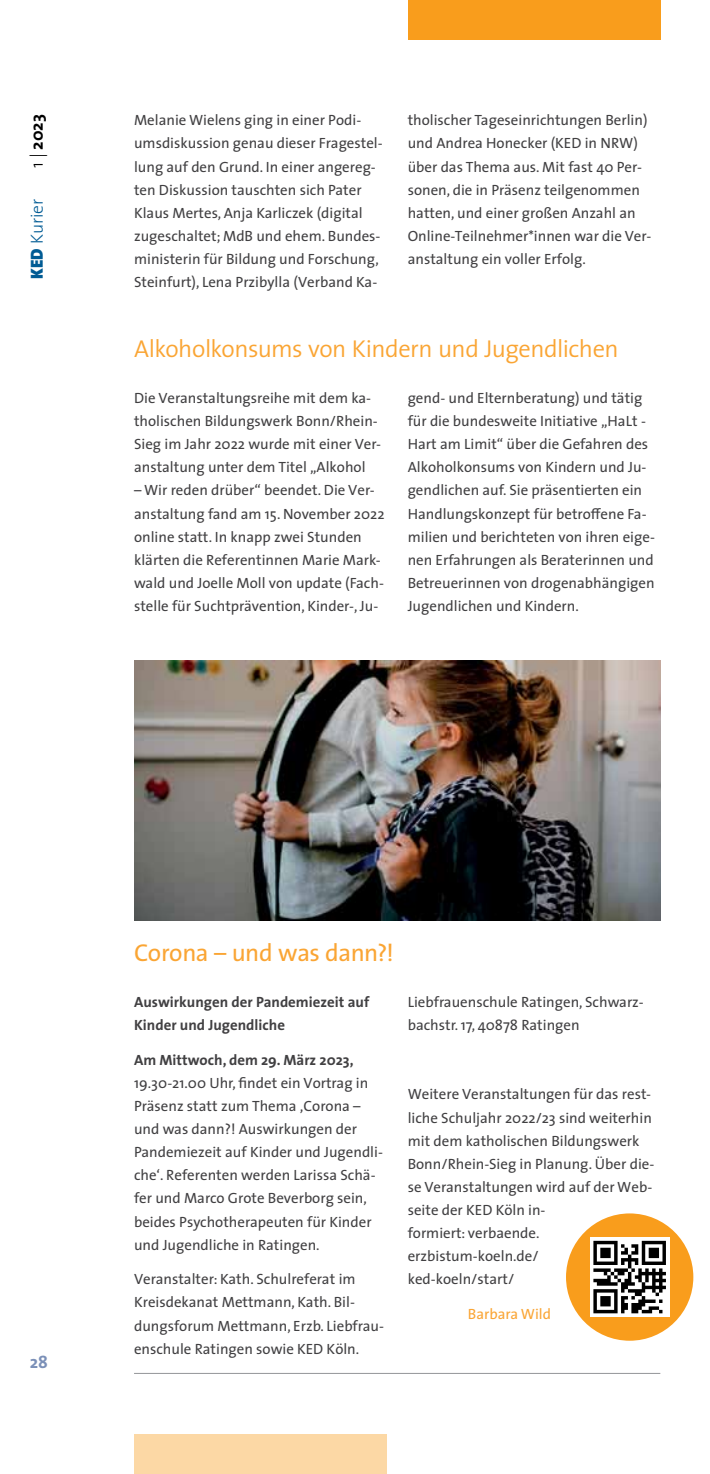
<style>
.page{position:relative;width:710px;height:1474px;background:#fff}
.page>*{position:absolute;margin:0;border:0;box-sizing:border-box;transform-origin:0 0}
.t1{font:300 24.5px "The Sans";letter-spacing:-.02em;color:#faa534}
.t2{font:24.5px "The Sans";letter-spacing:-.02em;color:#faa534}
.t3{font:300 17.5px "The Sans";color:#005b94}
.t4{font:700 17.5px "The Sans";color:#000}
.t5{font:700 17.5px "The Sans";color:#7b90b8}
.t6{font:14.88px/23.1px "The Sans";color:#414042}
.t7{font:700 14.88px/23.1px "The Sans";color:#414042}
.t8{font:14.88px "The Sans";color:#faa534}
.s1{font-weight:300}
.s2{font-weight:900}
</style>
<div class="page">
<hr style="left:134px;top:1372px;width:526px;height:1px;background:#939598">
<div style="left:407px;top:0;width:253px;height:40px;background:#f99d1c"></div>
<div style="left:566px;top:1213px;width:127px;height:127px;background:#f99d1c;border-radius:50%"></div>
<div style="left:589px;top:1237px;width:80px;height:79px;background:#fff"></div>
<svg style="left:593px;top:1240px;width:72px;height:73px"></svg>
<img style="left:134px;top:660px;width:526px;height:260px">
<div style="left:134px;top:1434px;width:252px;height:39px;background:#fcd8a5"></div>
<p class="t4" style="left:22px;top:168px;width:55px;rotate:-90deg"><span class="s1">1 |</span> 2023</p>
<p class="t6" style="left:134px;top:108px;width:250px">Melanie Wielens ging in einer Podi&shy;umsdiskussion genau dieser Fragestel&shy;lung auf den Grund. In einer angereg&shy;ten Diskussion tauschten sich Pater Klaus Mertes, Anja Karliczek (digital zugeschaltet; MdB und ehem. Bundes&shy;ministerin für Bildung und Forschung, Steinfurt), Lena Przibylla (Verband Ka-</p>
<p class="t6" style="left:407px;top:108px;width:245px">tholischer Tageseinrichtungen Berlin) und Andrea Honecker (KED in NRW) über das Thema aus. Mit fast 40 Per&shy;sonen, die in Präsenz teilgenommen hatten, und einer großen Anzahl an Online-Teilnehmer*innen war die Ver&shy;anstaltung ein voller Erfolg.</p>
<p class="t3" style="left:23px;top:279px;width:82px;rotate:-90deg"><span class="s2">KED</span> Kurier</p>
<h1 class="t1" style="left:134px;top:328px;width:486px">Alkoholkonsums von Kindern und Jugendlichen</h1>
<p class="t6" style="left:134px;top:386px;width:248px">Die Veranstaltungsreihe mit dem ka&shy;tholischen Bildungswerk Bonn/Rhein-Sieg im Jahr 2022 wurde mit einer Ver&shy;anstaltung unter dem Titel „Alkohol</p>
<p class="t6" style="left:134px;top:478px;width:252px">– Wir reden drüber“ beendet. Die Ver&shy;anstaltung fand am 15. November 2022 online statt. In knapp zwei Stunden klärten die Referentinnen Marie Mark&shy;wald und Joelle Moll von update (Fach&shy;stelle für Suchtprävention, Kinder-, Ju-</p>
<p class="t6" style="left:407px;top:386px;width:248px">gend- und Elternberatung) und tätig für die bundesweite Initiative „HaLt - Hart am Limit“ über die Gefahren des Alkoholkonsums von Kindern und Ju&shy;gendlichen auf. Sie präsentierten ein Handlungskonzept für betroffene Fa&shy;milien und berichteten von ihren eige&shy;nen Erfahrungen als Beraterinnen und Betreuerinnen von drogenabhängigen Jugendlichen und Kindern.</p>
<p class="t5" style="left:30px;top:1347px;width:20px">28</p>
<h1 class="t2" style="left:134px;top:932px;width:261px">Corona – und was dann?!</h1>
<p class="t7" style="left:134px;top:990px;width:237px">Auswirkungen der Pandemiezeit auf<br>Kinder und Jugendliche</p>
<p class="t7" style="left:134px;top:1047px;width:221px">Am Mittwoch, dem 29. März 2023,</p>
<p class="t6" style="left:134px;top:1070px;width:250px">19.30-21.00 Uhr, findet ein Vortrag in Präsenz statt zum Thema ‚Corona – und was dann?! Auswirkungen der Pandemiezeit auf Kinder und Jugendli&shy;che‘. Referenten werden Larissa Schä&shy;fer und Marco Grote Beverborg sein, beides Psychotherapeuten für Kinder und Jugendliche in Ratingen.</p>
<p class="t6" style="left:134px;top:1267px;width:251px">Veranstalter: Kath. Schulreferat im Kreisdekanat Mettmann, Kath. Bil&shy;dungsforum Mettmann, Erzb. Liebfrau&shy;enschule Ratingen sowie KED Köln.</p>
<p class="t6" style="left:407px;top:990px;width:237px">Liebfrauenschule Ratingen, Schwarz&shy;bachstr. 17, 40878 Ratingen</p>
<p class="t6" style="left:407px;top:1082px;width:248px">Weitere Veranstaltungen für das rest&shy;liche Schuljahr 2022/23 sind weiterhin mit dem katholischen Bildungswerk<br>Bonn/Rhein-Sieg in Planung. Über die&shy;se Veranstaltungen wird auf der Web&shy;seite der KED Köln in-<br>formiert: verbaende. erzbistum-koeln.de/<br>ked-koeln/start/</p>
<p class="t8" style="left:468px;top:1301px;width:85px">Barbara Wild</p>
</div>
